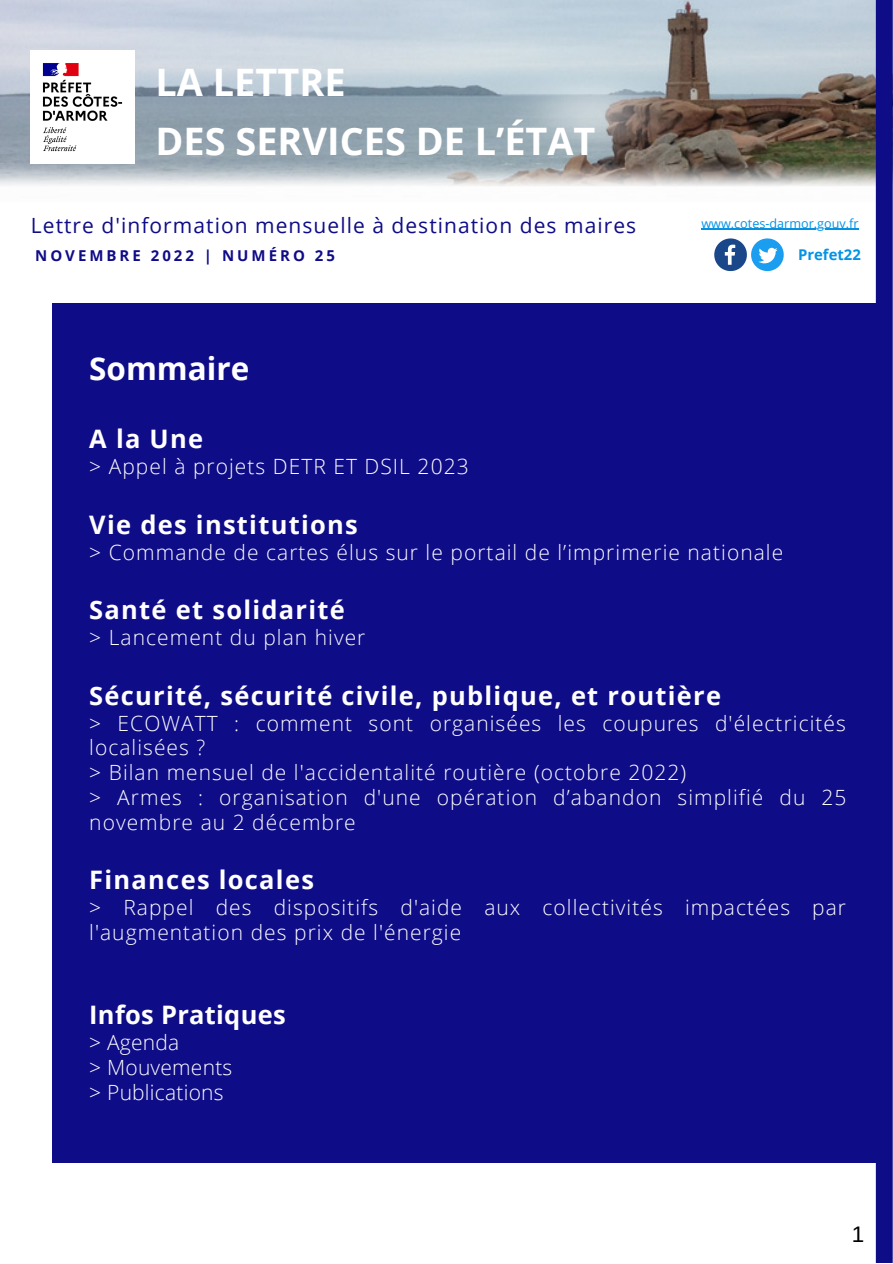
<style>
.page{position:relative;width:893px;height:1264px;background:#fff}
.page>*{position:absolute;margin:0;border:0;box-sizing:border-box;transform-origin:0 0}
.t1{font:700 37.8px/58.9px "Open Sans";color:#fff}
.t2{font:700 31.5px "Open Sans";color:#fff}
.t3{font:700 25.5px "Open Sans";letter-spacing:.05em;color:#fff}
.t4{font:700 25.5px "Open Sans";letter-spacing:.01em;color:#fff}
.t5{font:22.5px "Arimo";color:#000}
.t6{font:300 21px/24.8px "Open Sans";letter-spacing:.05em;color:#fff}
.t7{font:21px "Open Sans";letter-spacing:.05em;color:#0f0c88}
.t8{font:300 21px/24.8px "Open Sans";letter-spacing:.01em;color:#fff}
.t9{font:700 15px "Open Sans";letter-spacing:.2em;color:#0f0c88}
.t10{font:700 14.85px "Open Sans";color:#0393e6}
.t11{font:12.6px "Open Sans";color:#0393e6}
</style>
<div class="page">
<div style="left:53px;top:303px;width:830px;height:859px;background:#0f0c88"></div>
<img style="left:0;top:0;width:875px;height:186px">
<svg style="left:714px;top:238px;width:69px;height:33px"></svg>
<hr style="left:701px;top:229px;width:157px;height:1px;background:#0393e6">
<img style="left:31px;top:51px;width:103px;height:112px">
<div style="left:875px;top:0;width:17px;height:1262px;background:#0f0c88"></div>
<h1 class="t1" style="left:155px;top:52px;width:441px">LA LETTRE<br>DES SERVICES DE L’ÉTAT</h1>
<p class="t7" style="left:31px;top:210px;width:606px">Lettre d'information mensuelle à destination des maires</p>
<p class="t9" style="left:35px;top:245px;width:301px">NOVEMBRE 2022 | NUMÉRO 25</p>
<h2 class="t2" style="left:89px;top:346px;width:162px">Sommaire</h2>
<p class="t11" style="left:701px;top:214px;width:158px">www.cotes-darmor.gouv.fr</p>
<p class="t10" style="left:798px;top:244px;width:64px">Prefet22</p>
<p class="t3" style="left:89px;top:421px;width:115px">A la Une</p>
<p class="t6" style="left:89px;top:453px;width:381px">&gt; Appel à projets DETR ET DSIL 2023</p>
<p class="t3" style="left:89px;top:506px;width:270px">Vie des institutions</p>
<p class="t6" style="left:89px;top:539px;width:695px">&gt; Commande de cartes élus sur le portail de l’imprimerie nationale</p>
<p class="t3" style="left:89px;top:592px;width:257px">Santé et solidarité</p>
<p class="t6" style="left:89px;top:624px;width:278px">&gt; Lancement du plan hiver</p>
<p class="t3" style="left:89px;top:677px;width:633px">Sécurité, sécurité civile, publique, et routière</p>
<p class="t6" style="left:89px;top:710px;width:758px">&gt; ECOWATT : comment sont organisées les coupures d'électricités localisées ?<br>&gt; Bilan mensuel de l'accidentalité routière (octobre 2022)<br>&gt; Armes : organisation d'une opération d’abandon simplifié du 25 novembre au 2 décembre</p>
<p class="t3" style="left:89px;top:862px;width:226px">Finances locales</p>
<p class="t6" style="left:89px;top:894px;width:758px">&gt; Rappel des dispositifs d'aide aux collectivités impactées par l'augmentation des prix de l'énergie</p>
<p class="t4" style="left:89px;top:996px;width:198px">Infos Pratiques</p>
<p class="t8" style="left:89px;top:1029px;width:145px">&gt; Agenda<br>&gt; Mouvements &gt; Publications</p>
<p class="t5" style="left:851px;top:1221px;width:14px">1</p>
</div>
